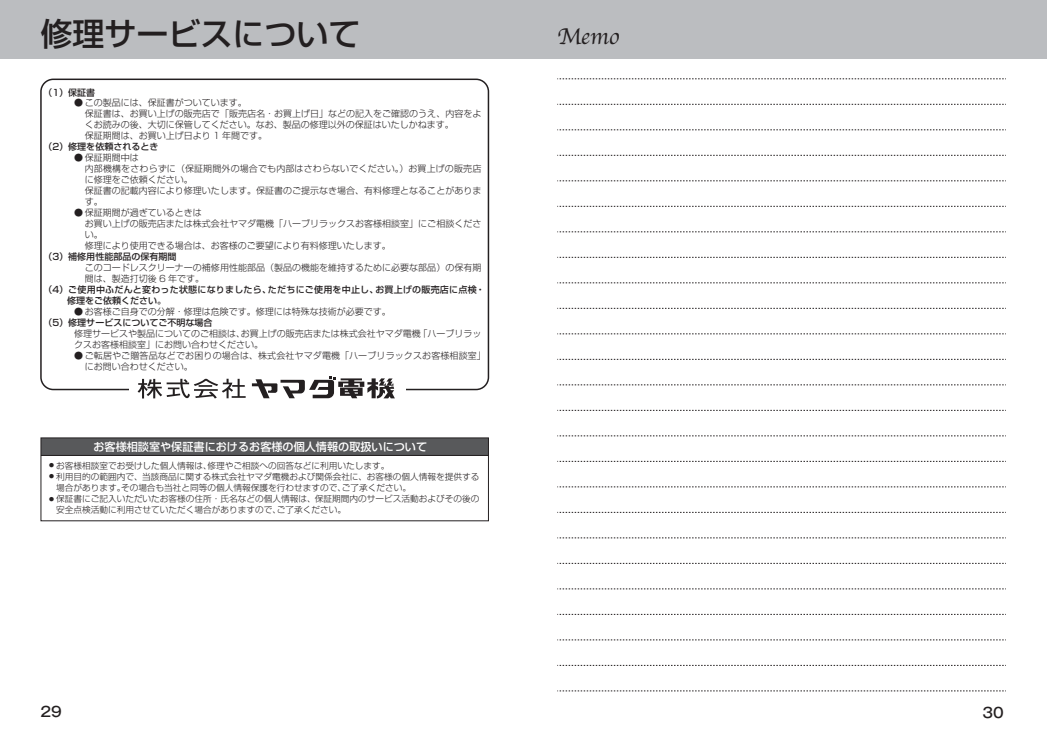
<style>
.page{position:relative;width:1047px;height:742px;background:#fff}
.page>*{position:absolute;margin:0;border:0;box-sizing:border-box;transform-origin:0 0}
.t1{font:32px "Shin Go Pro Medium 90 msp RKSJ H";color:#231f20}
.t2{font:24px "Apple Chancery";color:#231f20}
.t3{font:14px "Gothic MB101 Pro Medium 90 msp RKSJ H";color:#231f20}
.t4{font:11.1px "Shin Go Pro Medium 90 msp RKSJ H";color:#fff}
.t5{font:9px/11px "Shin Go Pro Light 90 msp RKSJ H";color:#231f20}
.t6{font:9px/11px "Shin Go Pro Medium 90 msp RKSJ H";letter-spacing:.025em;color:#231f20}
.t7{font:9px "Shin Go Pro Medium 90 msp RKSJ H";color:#231f20}
.t8{font:8.7px/11.1px "Shin Go Pro Light 90 msp RKSJ H";color:#231f20}
.s1{font-size:4.9px}
</style>
<div class="page">
<div style="left:0;top:0;width:1047px;height:58px;background:#bbbdc0"></div>
<svg style="left:557px;top:79px;width:449px;height:1px"></svg>
<svg style="left:557px;top:104px;width:449px;height:1px"></svg>
<svg style="left:557px;top:130px;width:449px;height:1px"></svg>
<svg style="left:557px;top:155px;width:449px;height:1px"></svg>
<svg style="left:557px;top:181px;width:449px;height:1px"></svg>
<svg style="left:557px;top:206px;width:449px;height:1px"></svg>
<svg style="left:557px;top:231px;width:449px;height:1px"></svg>
<svg style="left:557px;top:257px;width:449px;height:1px"></svg>
<svg style="left:557px;top:282px;width:449px;height:1px"></svg>
<svg style="left:557px;top:308px;width:449px;height:1px"></svg>
<svg style="left:557px;top:333px;width:449px;height:1px"></svg>
<svg style="left:557px;top:359px;width:449px;height:1px"></svg>
<svg style="left:557px;top:384px;width:449px;height:1px"></svg>
<svg style="left:557px;top:410px;width:449px;height:1px"></svg>
<svg style="left:557px;top:435px;width:449px;height:1px"></svg>
<svg style="left:557px;top:461px;width:449px;height:1px"></svg>
<svg style="left:557px;top:486px;width:449px;height:1px"></svg>
<svg style="left:557px;top:512px;width:449px;height:1px"></svg>
<svg style="left:557px;top:537px;width:449px;height:1px"></svg>
<svg style="left:557px;top:563px;width:449px;height:1px"></svg>
<svg style="left:557px;top:588px;width:449px;height:1px"></svg>
<svg style="left:557px;top:614px;width:449px;height:1px"></svg>
<svg style="left:557px;top:639px;width:449px;height:1px"></svg>
<svg style="left:557px;top:665px;width:449px;height:1px"></svg>
<svg style="left:557px;top:690px;width:449px;height:1px"></svg>
<div style="left:41px;top:438px;width:447px;height:17px;background:#58595b"></div>
<div style="left:41px;top:437px;width:448px;height:84px;border:1px solid #231f20"></div>
<hr style="left:41px;top:455px;width:447px;height:1px;background:#231f20">
<div style="left:40px;top:79px;width:449px;height:311px;border:2px solid #231f20;border-radius:12px"></div>
<div style="left:129px;top:374px;width:277px;height:27px;background:#fff"></div>
<svg style="left:138px;top:379px;width:108px;height:19px"></svg>
<svg style="left:252px;top:377px;width:143px;height:21px"></svg>
<h1 class="t1" style="left:40px;top:22px;width:322px">修理サービスについて</h1>
<h2 class="t2" style="left:557px;top:22px;width:63px">Memo</h2>
<p class="t7" style="left:43px;top:89px;width:53px">（1）保証書</p>
<p class="t5" style="left:85px;top:98px;width:398px;text-indent:-11px">● この製品には、保証書がついています。<br>保証書は、お買い上げの販売店で「販売店名・お買上げ日」などの記入をご確認のうえ、内容をよくお読みの後、大切に保管してください。なお、製品の修理以外の保証はいたしかねます。<br>保証期間は、お買い上げ日より 1 年間です。</p>
<p class="t7" style="left:43px;top:143px;width:116px">（2）修理を依頼されるとき</p>
<p class="t5" style="left:85px;top:153px;width:398px;text-indent:-11px">● 保証期間中は<br>内部機構をさわらずに（保証期間外の場合でも内部はさわらないでください。）お買上げの販売店に修理をご依頼ください。<br>保証書の記載内容により修理いたします。保証書のご提示なき場合、有料修理となることがあります。</p>
<p class="t5" style="left:85px;top:208px;width:398px;text-indent:-11px">● 保証期間が過ぎているときは<br>お買い上げの販売店または株式会社ヤマダ電機「ハーブリラックスお客様相談室」にご相談ください。<br>修理により使用できる場合は、お客様のご要望により有料修理いたします。</p>
<p class="t7" style="left:43px;top:253px;width:134px">（3）補修用性能部品の保有期間</p>
<p class="t5" style="left:85px;top:263px;width:398px">このコードレスクリーナーの補修用性能部品（製品の機能を維持するために必要な部品）の保有期間は、製造打切後 6 年です。</p>
<p class="t6" style="left:67px;top:285px;width:419px;text-indent:-24px">（4）ご使用中ふだんと変わった状態になりましたら、ただちにご使用を中止し、お買上げの販売店に点検・修理をご依頼ください。</p>
<p class="t5" style="left:74px;top:307px;width:318px">● お客様ご自身での分解・修理は危険です。修理には特殊な技術が必要です。</p>
<p class="t7" style="left:43px;top:319px;width:170px">（5）修理サービスについてご不明な場合</p>
<p class="t5" style="left:74px;top:329px;width:409px">修理サービスや製品についてのご相談は、お買上げの販売店または株式会社ヤマダ電機「ハーブリラックスお客様相談室」にお問い合わせください。</p>
<p class="t5" style="left:85px;top:351px;width:402px;text-indent:-11px">● ご転居やご贈答品などでお困りの場合は、株式会社ヤマダ電機「ハーブリラックスお客様相談室」にお問い合わせください。</p>
<p class="t4" style="left:93px;top:443px;width:335px">お客様相談室や保証書におけるお客様の個人情報の取扱いについて</p>
<p class="t8" style="left:49px;top:461px;width:342px"><span class="s1">●</span> お客様相談室でお受けした個人情報は、修理やご相談への回答などに利用いたします。</p>
<p class="t8" style="left:56px;top:472px;width:425px;text-indent:-7px"><span class="s1">●</span> 利用目的の範囲内で、当該商品に関する株式会社ヤマダ電機および関係会社に、お客様の個人情報を提供する場合があります。その場合も当社と同等の個人情報保護を行わせますので、ご了承ください。</p>
<p class="t8" style="left:56px;top:494px;width:425px;text-indent:-7px"><span class="s1">●</span> 保証書にご記入いただいたお客様の住所・氏名などの個人情報は、保証期間内のサービス活動およびその後の安全点検活動に利用させていただく場合がありますので、ご了承ください。</p>
<h3 class="t3" style="left:41px;top:706px;width:23px">29</h3>
<h3 class="t3" style="left:982px;top:707px;width:23px">30</h3>
</div>
